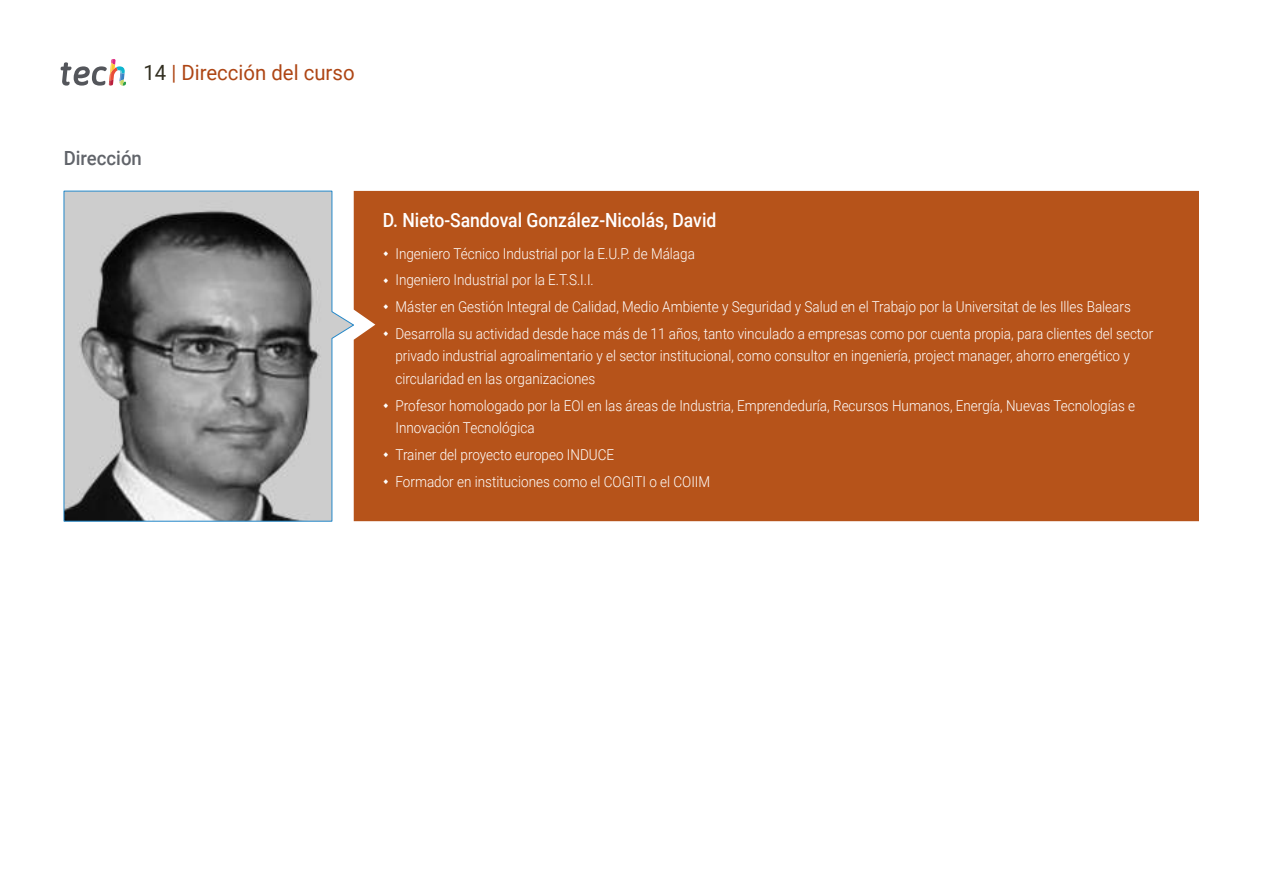
<style>
.page{position:relative;width:1263px;height:893px;background:#fff}
.page>*{position:absolute;margin:0;border:0;box-sizing:border-box;transform-origin:0 0}
.t1{font:21px "Roboto";color:#ae4615}
.t2{font:500 19.5px "Roboto";color:#fff;scale:.9 1}
.t3{font:500 19.5px "Roboto";color:#61646a;scale:.95 1}
.t4{font:300 15px/26.7px "Roboto";color:#fff;scale:.9 1}
.s1{color:#312e20}
</style>
<div class="page">
<svg style="left:61px;top:59px;width:65px;height:27px"></svg>
<div style="left:354px;top:191px;width:845px;height:330px;background:#b6531a"></div>
<svg style="left:64px;top:191px;width:290px;height:331px;background:#949596"></svg>
<svg style="left:384px;top:251px;width:4px;height:5px"></svg>
<svg style="left:384px;top:278px;width:4px;height:5px"></svg>
<svg style="left:384px;top:305px;width:4px;height:5px"></svg>
<svg style="left:384px;top:331px;width:4px;height:5px"></svg>
<svg style="left:384px;top:403px;width:4px;height:5px"></svg>
<svg style="left:384px;top:452px;width:4px;height:5px"></svg>
<svg style="left:384px;top:479px;width:4px;height:5px"></svg>
<h1 class="t1" style="left:144px;top:57px;width:213px"><span class="s1">14</span> | Dirección del curso</h1>
<h2 class="t3" style="left:64px;top:145px;width:84px">Dirección</h2>
<h2 class="t2" style="left:383px;top:206px;width:372px">D. Nieto-Sandoval González-Nicolás, David</h2>
<p class="t4" style="left:395px;top:239px;width:843px">Ingeniero Técnico Industrial por la E.U.P. de Málaga<br>Ingeniero Industrial por la E.T.S.I.I.<br>Máster en Gestión Integral de Calidad, Medio Ambiente y Seguridad y Salud en el Trabajo por la Universitat de les Illes Balears Desarrolla su actividad desde hace más de 11 años, tanto vinculado a empresas como por cuenta propia, para clientes del sector</p>
<p class="t4" style="left:395px;top:344px;width:817px;line-height:22.5px">privado industrial agroalimentario y el sector institucional, como consultor en ingeniería, project manager, ahorro energético y circularidad en las organizaciones</p>
<p class="t4" style="left:395px;top:394px;width:823px;line-height:22.5px">Profesor homologado por la EOI en las áreas de Industria, Emprendeduría, Recursos Humanos, Energía, Nuevas Tecnologías e<br>Innovación Tecnológica</p>
<p class="t4" style="left:395px;top:441px;width:351px">Trainer del proyecto europeo INDUCE<br>Formador en instituciones como el COGITI o el COIIM</p>
</div>
